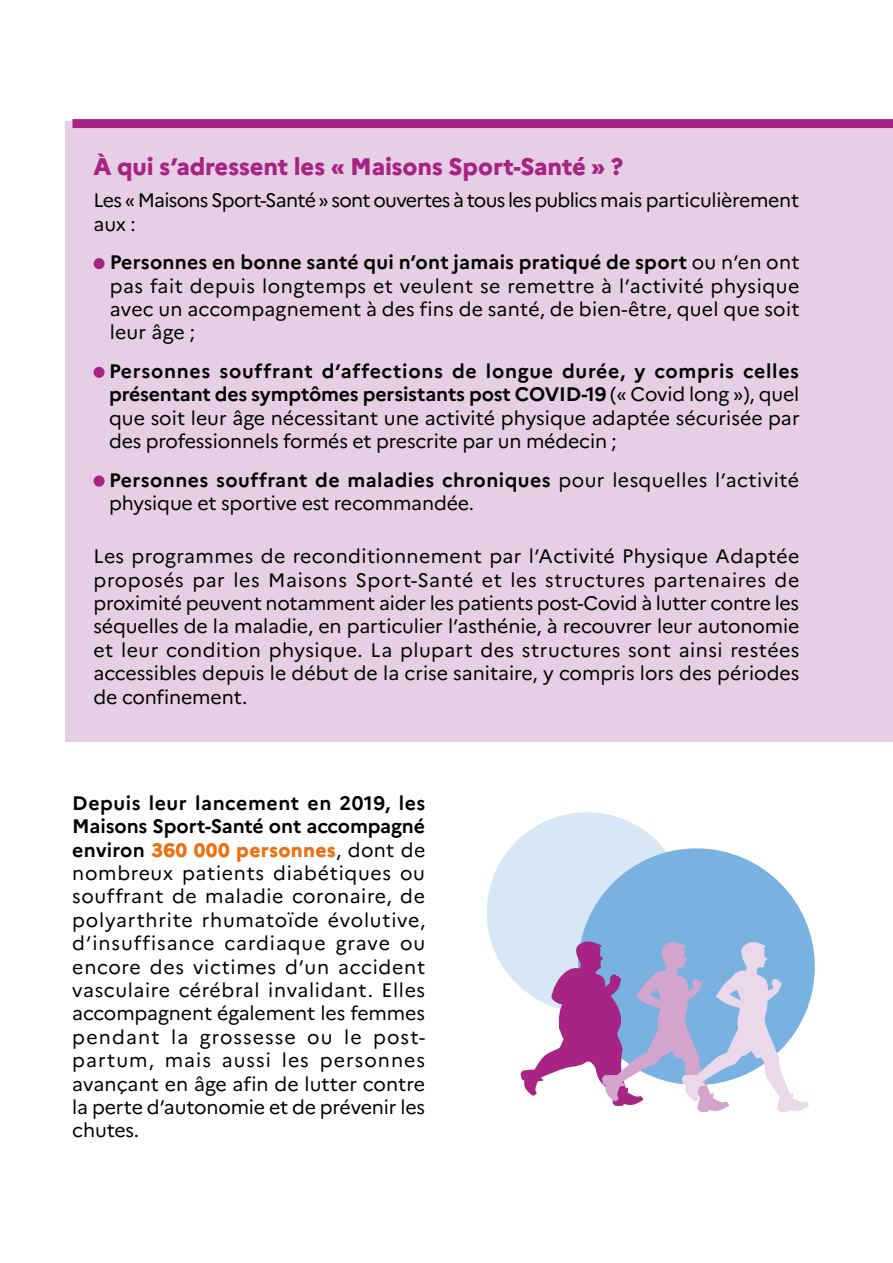
<style>
.page{position:relative;width:893px;height:1263px;background:#fff}
.page>*{position:absolute;margin:0;border:0;box-sizing:border-box;transform-origin:0 0}
.t1{font:800 24px "Marianne";letter-spacing:-.01em;color:#a72485}
.t2{font:19.5px/23.4px "Marianne";letter-spacing:-.01em;color:#000;text-align:justify}
.t3{font:19.5px/23.4px "Marianne";letter-spacing:-.035em;color:#000}
.s1{font-weight:700}
.s2{font-weight:800;color:#ed6f0f}
</style>
<div class="page">
<div style="left:66px;top:121px;width:827px;height:621px;background:#e6cee5"></div>
<div style="left:72px;top:119px;width:821px;height:9px;background:#a72485"></div>
<div style="left:94px;top:258px;width:11px;height:11px;background:#a72485;border-radius:50%"></div>
<div style="left:94px;top:367px;width:11px;height:11px;background:#a72485;border-radius:50%"></div>
<div style="left:94px;top:475px;width:11px;height:12px;background:#a72485;border-radius:50%"></div>
<div style="left:487px;top:812px;width:200px;height:201px;background:#d7e7f6;border-radius:50%"></div>
<div style="left:578px;top:848px;width:237px;height:237px;background:#79b1e1;border-radius:50%"></div>
<svg style="left:520px;top:941px;width:289px;height:171px"></svg>
<p class="t1" style="left:94px;top:152px;width:531px">À qui s’adressent les « Maisons Sport-Santé » ?</p>
<p class="t3" style="left:94px;top:189px;width:707px">Les « Maisons Sport-Santé » sont ouvertes à tous les publics mais particulièrement aux :</p>
<p class="t2" style="left:110px;top:250px;width:691px"><span class="s1">Personnes en bonne santé qui n’ont jamais pratiqué de sport</span> ou n’en ont pas fait depuis longtemps et veulent se remettre à l’activité physique avec un accompagnement à des fins de santé, de bien-être, quel que soit leur âge ;</p>
<p class="t2" style="left:109px;top:359px;width:692px"><span class="s1">Personnes souffrant d’affections de longue durée, y compris celles présentant des symptômes persistants post COVID-19</span> (« Covid long »), quel que soit leur âge nécessitant une activité physique adaptée sécurisée par des professionnels formés et prescrite par un médecin ;</p>
<p class="t2" style="left:109px;top:468px;width:692px"><span class="s1">Personnes souffrant de maladies chroniques</span> pour lesquelles l’activité physique et sportive est recommandée.</p>
<p class="t2" style="left:94px;top:544px;width:708px">Les programmes de reconditionnement par l’Activité Physique Adaptée proposés par les Maisons Sport-Santé et les structures partenaires de proximité peuvent notamment aider les patients post-Covid à lutter contre les séquelles de la maladie, en particulier l’asthénie, à recouvrer leur autonomie et leur condition physique. La plupart des structures sont ainsi restées accessibles depuis le début de la crise sanitaire, y compris lors des périodes de confinement.</p>
<p class="t2" style="left:72px;top:791px;width:355px"><span class="s1">Depuis leur lancement en 2019, les Maisons Sport-Santé ont accompagné environ</span> <span class="s2">360 000 personnes</span>, dont de nombreux patients diabétiques ou souffrant de maladie coronaire, de polyarthrite rhumatoïde évolutive, d’insuffisance cardiaque grave ou encore des victimes d’un accident vasculaire cérébral invalidant. Elles accompagnent également les femmes pendant la grossesse ou le post&shy;partum, mais aussi les personnes avançant en âge afin de lutter contre la perte d’autonomie et de prévenir les chutes.</p>
</div>
